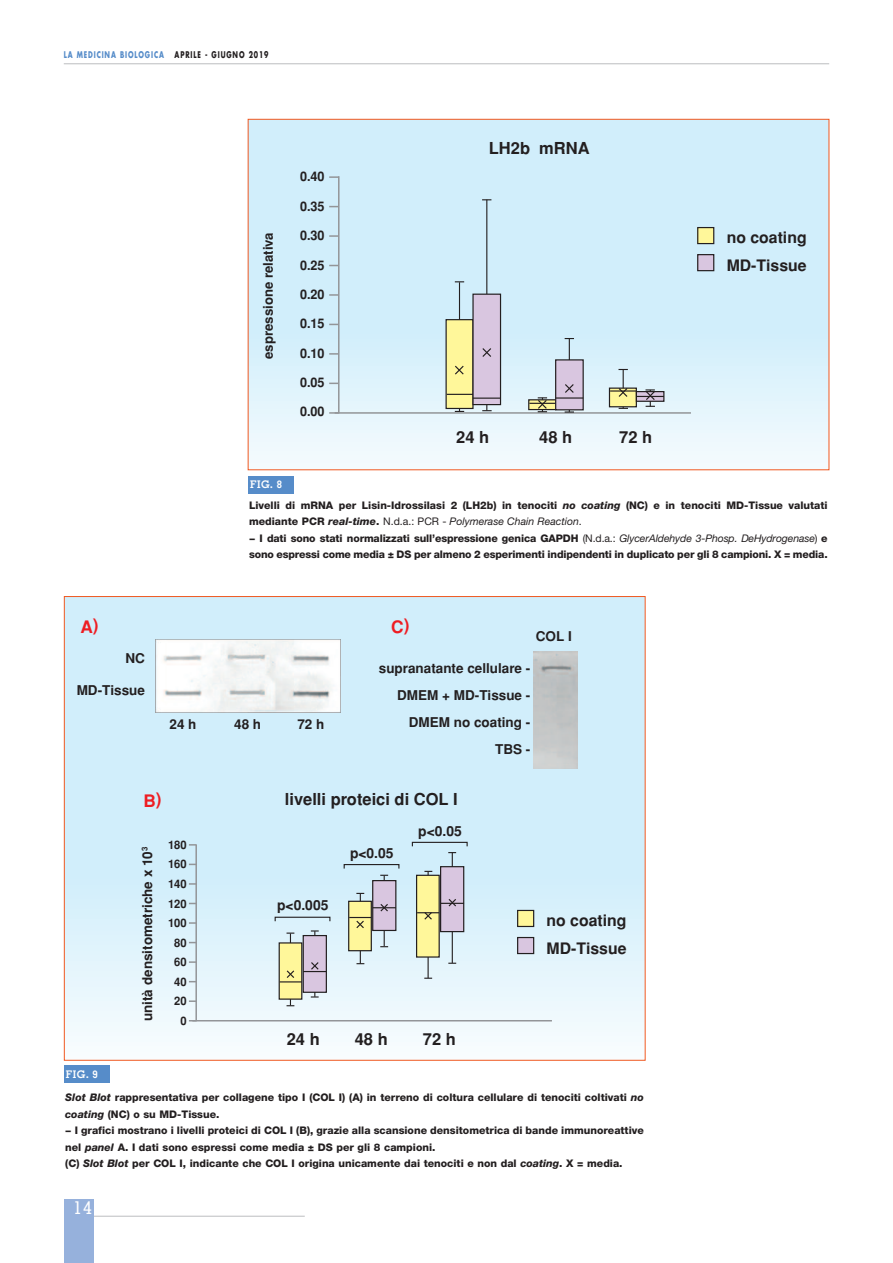
<style>
.page{position:relative;width:893px;height:1263px;background:#fff}
.page>*{position:absolute;margin:0;border:0;box-sizing:border-box;transform-origin:0 0}
.t1{font:500 18px "Memphis";color:#fff}
.t2{font:700 17.25px "Helvetica";color:#ee1d23}
.t3{font:700 16.5px "Helvetica";color:#231f20}
.t4{font:700 15.75px/27.3px "Helvetica";color:#231f20}
.t5{font:700 13.95px "Helvetica";color:#231f20}
.t6{font:700 13.5px/27px "Helvetica";color:#231f20;text-align:right}
.t7{font:700 13.2px "Helvetica";color:#231f20;scale:.96 1}
.t8{font:700 13.2px "Helvetica";color:#231f20}
.t9{font:700 11.7px/19.5px "Helvetica";color:#231f20;scale:.96 1}
.t10{font:800 10.5px/16.5px "Helvetica Neue LT Pro";color:#231f20}
.t11{font:700 10.5px "Memphis";letter-spacing:.05em;color:#fff}
.t12{font:700 9px "Futura";letter-spacing:.135em;color:#568cc9;scale:.7 1}
.s1{color:#231f20}
.s2{font-style:italic}
.s3{font-weight:400}
.s4{font-weight:400;font-style:italic}
</style>
<div class="page">
<hr style="left:85px;top:1216px;width:220px;height:1px;background:#bcbdc0">
<div style="left:64px;top:1199px;width:30px;height:64px;background:#96b1dc"></div>
<hr style="left:64px;top:64px;width:765px;height:1px;background:#bcbdc0">
<div style="left:248px;top:120px;width:581px;height:350px;background:linear-gradient(to bottom,#c8ebfa,#e8f6fc)"></div>
<hr style="left:569px;top:338px;width:1px;height:74px;background:#231f20">
<hr style="left:459px;top:282px;width:1px;height:129px;background:#231f20">
<hr style="left:623px;top:370px;width:1px;height:38px;background:#231f20">
<hr style="left:338px;top:176px;width:2px;height:237px;background:#939598">
<svg style="left:329px;top:176px;width:10px;height:2px"></svg>
<hr style="left:335px;top:412px;width:356px;height:2px;background:#939598">
<hr style="left:486px;top:200px;width:1px;height:211px;background:#231f20">
<svg style="left:329px;top:235px;width:9px;height:2px"></svg>
<svg style="left:329px;top:294px;width:9px;height:2px"></svg>
<svg style="left:329px;top:353px;width:9px;height:2px"></svg>
<svg style="left:329px;top:412px;width:6px;height:2px"></svg>
<div style="left:473px;top:294px;width:27px;height:111px;background:#d9c6e0"></div>
<div style="left:472px;top:294px;width:29px;height:111px;border:1px solid #231f20"></div>
<div style="left:556px;top:360px;width:27px;height:50px;background:#d9c6e0"></div>
<div style="left:555px;top:359px;width:29px;height:51px;border:1px solid #231f20"></div>
<hr style="left:556px;top:397px;width:27px;height:2px;background:#231f20">
<svg style="left:565px;top:384px;width:9px;height:9px"></svg>
<svg style="left:445px;top:318px;width:56px;height:94px"></svg>
<svg style="left:565px;top:411px;width:9px;height:2px"></svg>
<svg style="left:528px;top:397px;width:29px;height:15px"></svg>
<svg style="left:608px;top:387px;width:56px;height:22px"></svg>
<div style="left:698px;top:228px;width:16px;height:16px;background:#fff79a"></div>
<div style="left:697px;top:227px;width:17px;height:17px;border:1px solid #231f20"></div>
<div style="left:698px;top:255px;width:16px;height:16px;background:#d9c6e0"></div>
<div style="left:697px;top:254px;width:17px;height:17px;border:1px solid #231f20"></div>
<div style="left:248px;top:476px;width:46px;height:17px;background:#568cc9"></div>
<svg style="left:66px;top:598px;width:577px;height:444px;background:#d7f0fb"></svg>
<hr style="left:195px;top:845px;width:2px;height:175px;background:#939598">
<hr style="left:192px;top:1020px;width:360px;height:1px;background:#939598">
<svg style="left:189px;top:922px;width:7px;height:2px"></svg>
<svg style="left:189px;top:961px;width:7px;height:2px"></svg>
<svg style="left:189px;top:1000px;width:7px;height:2px"></svg>
<svg style="left:189px;top:883px;width:7px;height:2px"></svg>
<hr style="left:452px;top:852px;width:1px;height:111px;background:#231f20">
<hr style="left:384px;top:875px;width:1px;height:71px;background:#231f20">
<hr style="left:360px;top:893px;width:1px;height:71px;background:#231f20">
<hr style="left:290px;top:933px;width:1px;height:72px;background:#231f20">
<hr style="left:428px;top:871px;width:1px;height:107px;background:#231f20">
<hr style="left:314px;top:931px;width:1px;height:66px;background:#231f20">
<div style="left:303px;top:935px;width:23px;height:57px;background:#d9c6e0"></div>
<div style="left:303px;top:935px;width:24px;height:58px;border:1px solid #231f20"></div>
<div style="left:373px;top:881px;width:23px;height:49px;background:#d9c6e0"></div>
<div style="left:372px;top:880px;width:24px;height:51px;border:1px solid #231f20"></div>
<div style="left:441px;top:867px;width:23px;height:64px;background:#d9c6e0"></div>
<div style="left:440px;top:866px;width:24px;height:66px;border:1px solid #231f20"></div>
<svg style="left:287px;top:932px;width:7px;height:2px"></svg>
<svg style="left:278px;top:942px;width:48px;height:64px"></svg>
<svg style="left:347px;top:900px;width:49px;height:52px"></svg>
<svg style="left:415px;top:871px;width:49px;height:93px"></svg>
<div style="left:518px;top:910px;width:16px;height:16px;background:#fff79a"></div>
<div style="left:517px;top:910px;width:17px;height:17px;border:1px solid #231f20"></div>
<div style="left:518px;top:937px;width:16px;height:16px;background:#d9c6e0"></div>
<div style="left:517px;top:937px;width:17px;height:17px;border:1px solid #231f20"></div>
<div style="left:275px;top:917px;width:55px;height:5px;border:1px solid #231f20"></div>
<div style="left:344px;top:864px;width:55px;height:5px;border:1px solid #231f20"></div>
<div style="left:412px;top:842px;width:56px;height:5px;border:1px solid #231f20"></div>
<img style="left:533px;top:652px;width:45px;height:116px">
<img style="left:156px;top:639px;width:184px;height:73px">
<div style="left:64px;top:1066px;width:45px;height:17px;background:#568cc9"></div>
<p class="t12" style="left:64px;top:51px;width:294px">LA MEDICINA BIOLOGICA <span class="s1">APRILE - GIUGNO 2019</span></p>
<p class="t7" style="left:300px;top:169px;width:27px">0.40</p>
<p class="t7" style="left:300px;top:198px;width:27px">0.35</p>
<h3 class="t3" style="left:489px;top:139px;width:102px">LH2b mRNA</h3>
<p class="t7" style="left:300px;top:228px;width:27px">0.30</p>
<p class="t8" style="left:261px;top:359px;width:128px;rotate:-90deg">espressione relativa</p>
<h3 class="t4" style="left:727px;top:224px;width:81px">no coating<br>MD-Tissue</h3>
<p class="t7" style="left:300px;top:257px;width:27px">0.25</p>
<p class="t7" style="left:300px;top:287px;width:27px">0.20</p>
<p class="t7" style="left:300px;top:316px;width:27px">0.15</p>
<p class="t7" style="left:300px;top:345px;width:27px">0.10</p>
<p class="t7" style="left:300px;top:375px;width:27px">0.05</p>
<p class="t7" style="left:300px;top:404px;width:27px">0.00</p>
<p class="t11" style="left:250px;top:481px;width:34px">FIG. 8</p>
<h3 class="t3" style="left:456px;top:428px;width:35px">24 h</h3>
<h3 class="t3" style="left:539px;top:428px;width:35px">48 h</h3>
<h3 class="t3" style="left:619px;top:428px;width:35px">72 h</h3>
<h2 class="t2" style="left:81px;top:616px;width:20px">A)</h2>
<p class="t6" style="left:125px;top:644px;width:21px">NC</p>
<p class="t6" style="left:77px;top:677px;width:70px">MD-Tissue</p>
<p class="t6" style="left:169px;top:710px;width:28px">24 h</p>
<p class="t11" style="left:66px;top:1070px;width:34px">FIG. 9</p>
<h2 class="t2" style="left:143px;top:790px;width:20px">B)</h2>
<p class="t6" style="left:134px;top:1021px;width:176px;rotate:-90deg">unità densitometriche x 10<sup>3</sup></p>
<p class="t9" style="left:168px;top:835px;width:21px">180</p>
<p class="t9" style="left:168px;top:855px;width:21px">160</p>
<p class="t9" style="left:168px;top:874px;width:21px">140</p>
<p class="t9" style="left:168px;top:894px;width:21px">120</p>
<p class="t9" style="left:168px;top:913px;width:21px">100</p>
<p class="t9" style="left:174px;top:933px;width:14px">80<br>60</p>
<p class="t9" style="left:174px;top:991px;width:14px">20</p>
<p class="t9" style="left:174px;top:972px;width:14px">40</p>
<p class="t9" style="left:181px;top:1011px;width:8px">0</p>
<p class="t10" style="left:249px;top:497px;width:580px">Livelli di mRNA per Lisin-Idrossilasi 2 (LH2b) in tenociti <span class="s2">no coating</span> (NC) e in tenociti MD-Tissue valutati mediante PCR <span class="s2">real-time</span>. <span class="s3">N.d.a.: PCR -</span> <span class="s4">Polymerase Chain Reaction</span><span class="s3">.<br></span>− I dati sono stati normalizzati sull’espressione genica GAPDH <span class="s3">(N.d.a.:</span> <span class="s4">GlycerAldehyde 3-Phosp. DeHydrogenase</span><span class="s3">)</span> e sono espressi come media ± DS per almeno 2 esperimenti indipendenti in duplicato per gli 8 campioni. X = media.</p>
<p class="t6" style="left:234px;top:710px;width:28px">48 h</p>
<p class="t6" style="left:297px;top:710px;width:28px">72 h</p>
<h2 class="t2" style="left:391px;top:616px;width:20px">C)</h2>
<p class="t6" style="left:536px;top:622px;width:38px">COL I</p>
<p class="t6" style="left:379px;top:655px;width:153px">supranatante cellulare -<br>DMEM + MD-Tissue -<br>DMEM no coating -<br>TBS -</p>
<h3 class="t3" style="left:285px;top:790px;width:174px">livelli proteici di COL I</h3>
<h3 class="t5" style="left:277px;top:897px;width:53px">p&lt;0.005</h3>
<h3 class="t5" style="left:350px;top:845px;width:45px">p&lt;0.05</h3>
<h3 class="t5" style="left:418px;top:823px;width:45px">p&lt;0.05</h3>
<h3 class="t3" style="left:287px;top:1029px;width:35px">24 h</h3>
<h3 class="t3" style="left:355px;top:1029px;width:35px">48 h</h3>
<h3 class="t3" style="left:423px;top:1029px;width:35px">72 h</h3>
<h3 class="t4" style="left:547px;top:907px;width:81px">no coating<br>MD-Tissue</h3>
<p class="t10" style="left:65px;top:1090px;width:580px"><span class="s2">Slot Blot</span> rappresentativa per collagene tipo I (COL I) (A) in terreno di coltura cellulare di tenociti coltivati <span class="s2">no coating</span> (NC) o su MD-Tissue.<br>− I grafici mostrano i livelli proteici di COL I (B), grazie alla scansione densitometrica di bande immunoreattive nel <span class="s2">panel</span> A. I dati sono espressi come media ± DS per gli 8 campioni.<br>(C) <span class="s2">Slot Blot</span> per COL I, indicante che COL I origina unicamente dai tenociti e non dal <span class="s2">coating</span>. X = media.</p>
<h1 class="t1" style="left:73px;top:1201px;width:20px">14</h1>
</div>
